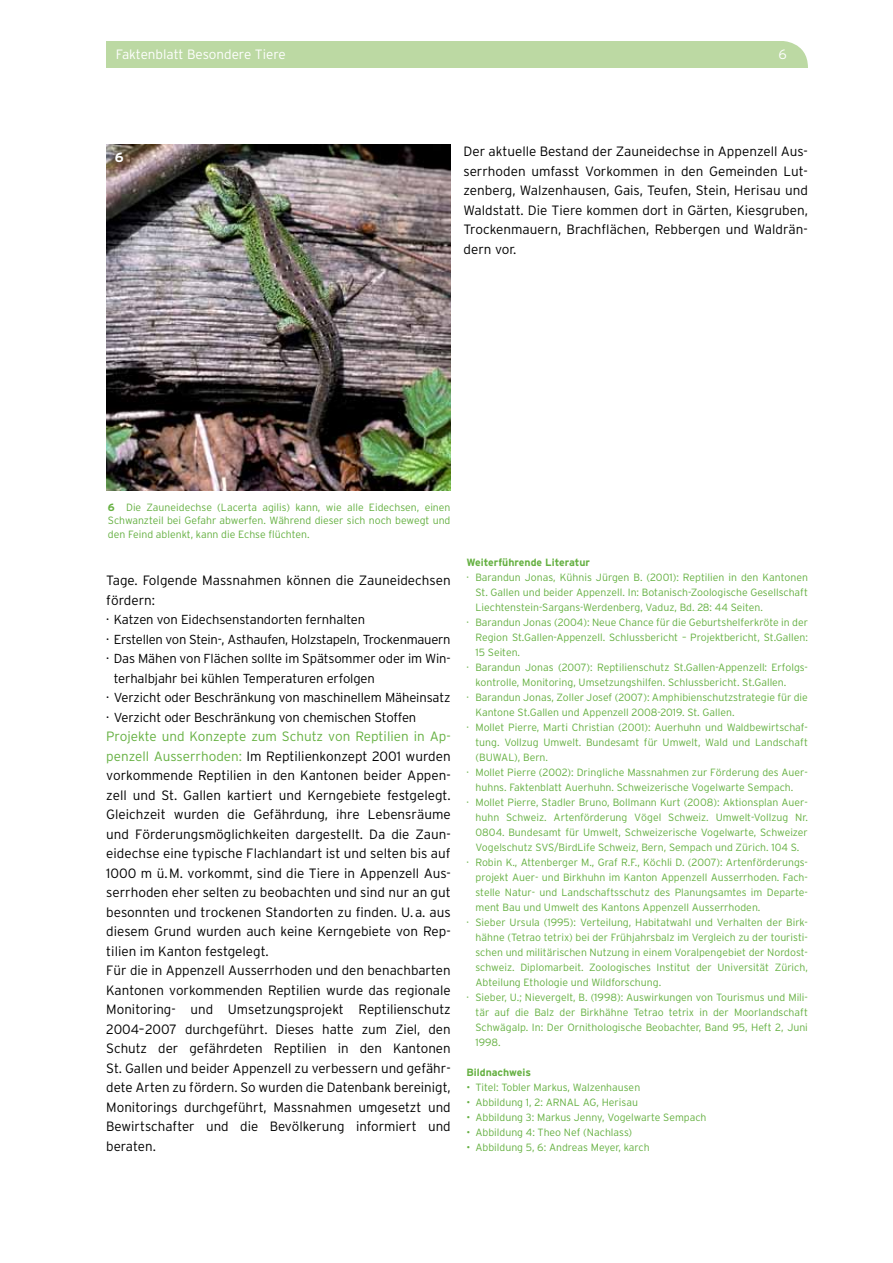
<style>
.page{position:relative;width:893px;height:1263px;background:#fff}
.page>*{position:absolute;margin:0;border:0;box-sizing:border-box;transform-origin:0 0}
.t1{font:300 13.5px/19.5px "Interstate";color:#000}
.t2{font:300 13.5px "Interstate";color:#fff}
.t3{font:700 13.5px "Interstate";color:#fff}
.t4{font:300 13.05px "Interstate";letter-spacing:-.01em;color:#000}
.t5{font:300 10.5px/13.5px "Interstate";color:#65b041;text-align:justify}
.t6{font:700 10.5px "Interstate";color:#65b041}
.s1{font-weight:700}
.s2{color:#65b041}
</style>
<div class="page">
<div style="left:106px;top:41px;width:702px;height:27px;background:#bcd9a3"></div>
<svg style="left:781px;top:14px;width:54px;height:54px"></svg>
<img style="left:106px;top:145px;width:345px;height:345px">
<div style="left:106px;top:143px;width:25px;height:27px;background:#000;opacity:.75"></div>
<p class="t2" style="left:116px;top:46px;width:172px">Faktenblatt Besondere Tiere</p>
<p class="t2" style="left:778px;top:46px;width:10px">6</p>
<p class="t3" style="left:115px;top:149px;width:10px">6</p>
<p class="t1" style="left:463px;top:141px;width:346px;text-align:justify">Der aktuelle Bestand der Zauneidechse in Appenzell Aus&shy;serrhoden umfasst Vorkommen in den Gemeinden Lut&shy;zenberg, Walzenhausen, Gais, Teufen, Stein, Herisau und Waldstatt. Die Tiere kommen dort in Gärten, Kiesgruben, Trockenmauern, Brachflächen, Rebbergen und Waldrän&shy;dern vor.</p>
<p class="t5" style="left:108px;top:500px;width:344px"><span class="s1">6</span> Die Zauneidechse (Lacerta agilis) kann, wie alle Eidechsen, einen Schwanzteil bei Gefahr abwerfen. Während dieser sich noch bewegt und den Feind ablenkt, kann die Echse flüchten.</p>
<p class="t1" style="left:106px;top:570px;width:346px">Tage. Folgende Massnahmen können die Zauneidechsen fördern:</p>
<p class="t4" style="left:106px;top:612px;width:260px">· Katzen von Eidechsenstandorten fernhalten</p>
<p class="t4" style="left:106px;top:632px;width:346px">· Erstellen von Stein-, Asthaufen, Holzstapeln, Trockenmauern</p>
<p class="t4" style="left:106px;top:651px;width:346px">· Das Mähen von Flächen sollte im Spätsommer oder im Win-</p>
<p class="t4" style="left:114px;top:671px;width:263px">terhalbjahr bei kühlen Temperaturen erfolgen</p>
<p class="t4" style="left:106px;top:690px;width:346px">· Verzicht oder Beschränkung von maschinellem Mäheinsatz</p>
<p class="t4" style="left:106px;top:710px;width:312px">· Verzicht oder Beschränkung von chemischen Stoffen</p>
<p class="t1" style="left:106px;top:726px;width:346px"><span class="s2">Projekte und Konzepte zum Schutz von Reptilien in Ap&shy;penzell Ausserrhoden:</span> Im Reptilienkonzept 2001 wurden vorkommende Reptilien in den Kantonen beider Appen&shy;zell und St. Gallen kartiert und Kerngebiete festgelegt.<br>Gleichzeit wurden die Gefährdung, ihre Lebensräume und Förderungsmöglichkeiten dargestellt. Da die Zaun&shy;eidechse eine typische Flachlandart ist und selten bis auf 1000 m ü.M. vorkommt, sind die Tiere in Appenzell Aus&shy;serrhoden eher selten zu beobachten und sind nur an gut besonnten und trockenen Standorten zu finden. U.a. aus diesem Grund wurden auch keine Kerngebiete von Rep&shy;tilien im Kanton festgelegt.<br>Für die in Appenzell Ausserrhoden und den benachbarten Kantonen vorkommenden Reptilien wurde das regionale Monitoring- und Umsetzungsprojekt Reptilienschutz 2004–2007 durchgeführt. Dieses hatte zum Ziel, den Schutz der gefährdeten Reptilien in den Kantonen St. Gallen und beider Appenzell zu verbessern und gefähr&shy;dete Arten zu fördern. So wurden die Datenbank bereinigt, Monitorings durchgeführt, Massnahmen umgesetzt und Bewirtschafter und die Bevölkerung informiert und beraten.</p>
<p class="t6" style="left:466px;top:556px;width:125px">Weiterführende Literatur</p>
<p class="t5" style="left:466px;top:570px;width:343px">· Barandun Jonas, Kühnis Jürgen B. (2001): Reptilien in den Kantonen</p>
<p class="t5" style="left:475px;top:585px;width:334px">St. Gallen und beider Appenzell. In: Botanisch-Zoologische Gesellschaft</p>
<p class="t5" style="left:475px;top:600px;width:289px">Liechtenstein-Sargans-Werdenberg, Vaduz, Bd. 28: 44 Seiten.</p>
<p class="t5" style="left:466px;top:615px;width:343px">· Barandun Jonas (2004): Neue Chance für die Geburtshelferkröte in der</p>
<p class="t5" style="left:475px;top:630px;width:334px">Region St.Gallen-Appenzell. Schlussbericht – Projektbericht, St.Gallen:</p>
<p class="t5" style="left:475px;top:645px;width:46px">15 Seiten.</p>
<p class="t5" style="left:466px;top:660px;width:343px">· Barandun Jonas (2007): Reptilienschutz St.Gallen-Appenzell: Erfolgs-</p>
<p class="t5" style="left:475px;top:675px;width:312px">kontrolle, Monitoring, Umsetzungshilfen. Schlussbericht. St.Gallen.</p>
<p class="t5" style="left:466px;top:690px;width:343px">· Barandun Jonas, Zoller Josef (2007): Amphibienschutzstrategie für die</p>
<p class="t5" style="left:475px;top:705px;width:261px">Kantone St.Gallen und Appenzell 2008-2019. St. Gallen.</p>
<p class="t5" style="left:466px;top:720px;width:343px">· Mollet Pierre, Marti Christian (2001): Auerhuhn und Waldbewirtschaf-</p>
<p class="t5" style="left:475px;top:735px;width:334px">tung. Vollzug Umwelt. Bundesamt für Umwelt, Wald und Landschaft</p>
<p class="t5" style="left:475px;top:750px;width:74px">(BUWAL), Bern.</p>
<p class="t5" style="left:466px;top:765px;width:343px">· Mollet Pierre (2002): Dringliche Massnahmen zur Förderung des Auer-</p>
<p class="t5" style="left:475px;top:780px;width:319px">huhns. Faktenblatt Auerhuhn. Schweizerische Vogelwarte Sempach.</p>
<p class="t5" style="left:466px;top:795px;width:343px">· Mollet Pierre, Stadler Bruno, Bollmann Kurt (2008): Aktionsplan Auer-</p>
<p class="t5" style="left:475px;top:810px;width:334px">huhn Schweiz. Artenförderung Vögel Schweiz. Umwelt-Vollzug Nr.</p>
<p class="t5" style="left:475px;top:825px;width:334px">0804. Bundesamt für Umwelt, Schweizerische Vogelwarte, Schweizer</p>
<p class="t5" style="left:475px;top:840px;width:325px">Vogelschutz SVS/BirdLife Schweiz, Bern, Sempach und Zürich. 104 S.</p>
<p class="t5" style="left:466px;top:855px;width:343px">· Robin K., Attenberger M., Graf R.F., Köchli D. (2007): Artenförderungs-</p>
<p class="t5" style="left:475px;top:870px;width:334px">projekt Auer- und Birkhuhn im Kanton Appenzell Ausserrhoden. Fach-</p>
<p class="t5" style="left:475px;top:885px;width:334px">stelle Natur- und Landschaftsschutz des Planungsamtes im Departe-</p>
<p class="t5" style="left:475px;top:900px;width:286px">ment Bau und Umwelt des Kantons Appenzell Ausserrhoden.</p>
<p class="t5" style="left:466px;top:915px;width:343px">· Sieber Ursula (1995): Verteilung, Habitatwahl und Verhalten der Birk-</p>
<p class="t5" style="left:475px;top:930px;width:334px">hähne (Tetrao tetrix) bei der Frühjahrsbalz im Vergleich zu der touristi-</p>
<p class="t5" style="left:475px;top:945px;width:334px">schen und militärischen Nutzung in einem Voralpengebiet der Nordost-</p>
<p class="t5" style="left:475px;top:960px;width:334px">schweiz. Diplomarbeit. Zoologisches Institut der Universität Zürich,</p>
<p class="t5" style="left:475px;top:975px;width:187px">Abteilung Ethologie und Wildforschung.</p>
<p class="t5" style="left:466px;top:990px;width:343px">· Sieber, U.; Nievergelt, B. (1998): Auswirkungen von Tourismus und Mili-</p>
<p class="t5" style="left:475px;top:1005px;width:334px">tär auf die Balz der Birkhähne Tetrao tetrix in der Moorlandschaft</p>
<p class="t5" style="left:475px;top:1020px;width:334px">Schwägalp. In: Der Ornithologische Beobachter, Band 95, Heft 2, Juni</p>
<p class="t5" style="left:475px;top:1035px;width:27px">1998.</p>
<p class="t6" style="left:466px;top:1066px;width:66px">Bildnachweis</p>
<p class="t5" style="left:466px;top:1080px;width:175px">• Titel: Tobler Markus, Walzenhausen</p>
<p class="t5" style="left:466px;top:1095px;width:173px">• Abbildung 1, 2: ARNAL AG, Herisau</p>
<p class="t5" style="left:466px;top:1110px;width:242px">• Abbildung 3: Markus Jenny, Vogelwarte Sempach</p>
<p class="t5" style="left:466px;top:1125px;width:167px">• Abbildung 4: Theo Nef (Nachlass)</p>
<p class="t5" style="left:466px;top:1140px;width:185px">• Abbildung 5, 6: Andreas Meyer, karch</p>
</div>
